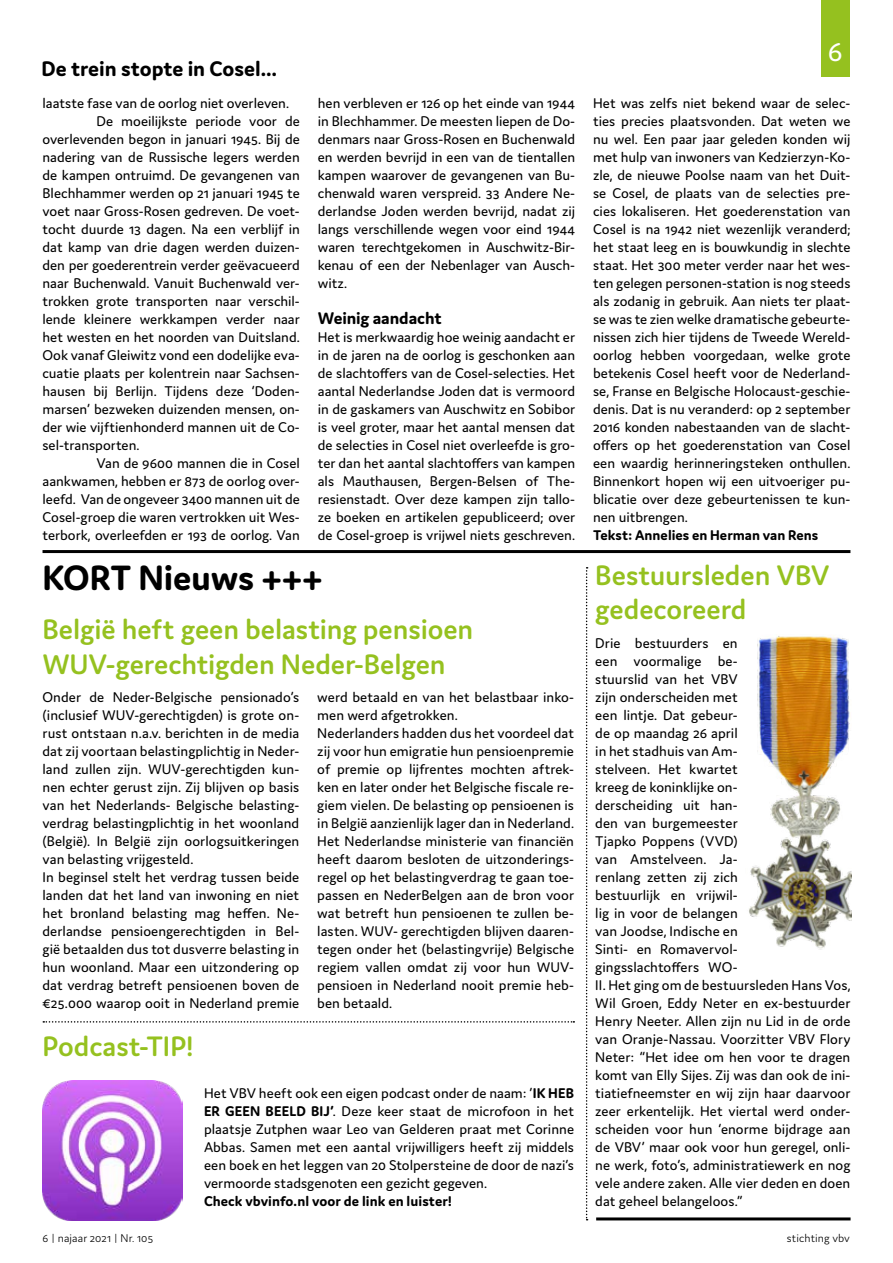
<style>
.page{position:relative;width:893px;height:1263px;background:#fff}
.page>*{position:absolute;margin:0;border:0;box-sizing:border-box;transform-origin:0 0}
.t1{font:700 37.5px "Domus";letter-spacing:-.01em;color:#000}
.t2{font:600 30px/34.5px "Domus";letter-spacing:-.005em;color:#95c11f}
.t3{font:30px "Domus";color:#fff}
.t4{font:700 22.5px "Domus";color:#000}
.t5{font:700 18px "Domus";letter-spacing:-.005em;color:#000}
.t6{font:15px/18px "Domus";color:#000;text-align:justify}
.t7{font:700 15px "Domus";letter-spacing:.005em;color:#000}
.t8{font:300 12px "Domus";letter-spacing:.005em;color:#000}
.s1{font-weight:700}
</style>
<div class="page">
<hr style="left:43px;top:550px;width:807px;height:3px;background:#000">
<svg style="left:43px;top:1021px;width:531px;height:1px"></svg>
<img style="left:43px;top:1080px;width:140px;height:140px">
<img style="left:749px;top:636px;width:102px;height:314px">
<svg style="left:586px;top:567px;width:2px;height:653px"></svg>
<hr style="left:596px;top:1217px;width:255px;height:3px;background:#000">
<div style="left:821px;top:0;width:28px;height:77px;background:#95c11f"></div>
<h3 class="t4" style="left:42px;top:56px;width:237px">De trein stopte in Cosel…</h3>
<p class="t6" style="left:43px;top:94px;width:248px">laatste fase van de oorlog niet overleven.</p>
<p class="t6" style="left:97px;top:112px;width:205px">De moeilijkste periode voor de</p>
<p class="t6" style="left:43px;top:130px;width:259px">overlevenden begon in januari 1945. Bij de</p>
<p class="t6" style="left:43px;top:148px;width:259px">nadering van de Russische legers werden</p>
<p class="t6" style="left:43px;top:166px;width:259px">de kampen ontruimd. De gevangenen van</p>
<p class="t6" style="left:43px;top:184px;width:259px">Blechhammer werden op 21 januari 1945 te</p>
<p class="t6" style="left:43px;top:202px;width:259px">voet naar Gross-Rosen gedreven. De voet-</p>
<p class="t6" style="left:43px;top:220px;width:259px">tocht duurde 13 dagen. Na een verblijf in</p>
<p class="t6" style="left:43px;top:238px;width:259px">dat kamp van drie dagen werden duizen-</p>
<p class="t6" style="left:43px;top:256px;width:259px">den per goederentrein verder geëvacueerd</p>
<p class="t6" style="left:43px;top:274px;width:259px">naar Buchenwald. Vanuit Buchenwald ver-</p>
<p class="t6" style="left:43px;top:292px;width:259px">trokken grote transporten naar verschil-</p>
<p class="t6" style="left:43px;top:310px;width:259px">lende kleinere werkkampen verder naar</p>
<p class="t6" style="left:43px;top:328px;width:259px">het westen en het noorden van Duitsland.</p>
<p class="t6" style="left:43px;top:346px;width:259px">Ook vanaf Gleiwitz vond een dodelijke eva-</p>
<p class="t6" style="left:43px;top:364px;width:259px">cuatie plaats per kolentrein naar Sachsen-</p>
<p class="t6" style="left:43px;top:382px;width:259px">hausen bij Berlijn. Tijdens deze ‘Doden-</p>
<p class="t6" style="left:43px;top:400px;width:259px">marsen’ bezweken duizenden mensen, on-</p>
<p class="t6" style="left:43px;top:418px;width:259px">der wie vijftienhonderd mannen uit de Co-</p>
<p class="t6" style="left:43px;top:436px;width:99px">sel-transporten.</p>
<p class="t6" style="left:97px;top:454px;width:205px">Van de 9600 mannen die in Cosel</p>
<p class="t6" style="left:43px;top:472px;width:259px">aankwamen, hebben er 873 de oorlog over-</p>
<p class="t6" style="left:43px;top:490px;width:259px">leefd. Van de ongeveer 3400 mannen uit de</p>
<p class="t6" style="left:43px;top:508px;width:259px">Cosel-groep die waren vertrokken uit Wes-</p>
<p class="t6" style="left:43px;top:526px;width:259px">terbork, overleefden er 193 de oorlog. Van</p>
<p class="t6" style="left:318px;top:94px;width:259px">hen verbleven er 126 op het einde van 1944 in Blechhammer. De meesten liepen de Do&shy;denmars naar Gross-Rosen en Buchenwald en werden bevrijd in een van de tientallen kampen waarover de gevangenen van Bu&shy;chenwald waren verspreid. 33 Andere Ne&shy;derlandse Joden werden bevrijd, nadat zij langs verschillende wegen voor eind 1944 waren terechtgekomen in Auschwitz-Bir&shy;kenau of een der Nebenlager van Ausch&shy;witz.</p>
<p class="t5" style="left:318px;top:308px;width:125px">Weinig aandacht</p>
<p class="t6" style="left:318px;top:328px;width:259px">Het is merkwaardig hoe weinig aandacht er in de jaren na de oorlog is geschonken aan de slachtoffers van de Cosel-selecties. Het aantal Nederlandse Joden dat is vermoord in de gaskamers van Auschwitz en Sobibor is veel groter, maar het aantal mensen dat de selecties in Cosel niet overleefde is gro&shy;ter dan het aantal slachtoffers van kampen als Mauthausen, Bergen-Belsen of The&shy;resienstadt. Over deze kampen zijn tallo&shy;ze boeken en artikelen gepubliceerd; over de Cosel-groep is vrijwel niets geschreven.</p>
<h1 class="t1" style="left:43px;top:557px;width:282px">KORT Nieuws +++</h1>
<h2 class="t2" style="left:43px;top:612px;width:432px">België heft geen belasting pensioen<br>WUV-gerechtigden Neder-Belgen</h2>
<p class="t6" style="left:43px;top:688px;width:258px;text-align:left">Onder de Neder-Belgische pensionado’s (inclusief WUV-gerechtigden) is grote on&shy;rust ontstaan n.a.v. berichten in de media dat zij voortaan belastingplichtig in Neder&shy;land zullen zijn. WUV-gerechtigden kun&shy;nen echter gerust zijn. Zij blijven op basis van het Nederlands- Belgische belasting&shy;verdrag belastingplichtig in het woonland (België). In België zijn oorlogsuitkeringen van belasting vrijgesteld.<br>In beginsel stelt het verdrag tussen beide landen dat het land van inwoning en niet het bronland belasting mag heffen. Ne&shy;derlandse pensioengerechtigden in Bel&shy;gië betaalden dus tot dusverre belasting in hun woonland. Maar een uitzondering op dat verdrag betreft pensioenen boven de €25.000 waarop ooit in Nederland premie</p>
<p class="t6" style="left:317px;top:688px;width:258px;text-align:left">werd betaald en van het belastbaar inko&shy;men werd afgetrokken.<br>Nederlanders hadden dus het voordeel dat zij voor hun emigratie hun pensioenpremie of premie op lijfrentes mochten aftrek&shy;ken en later onder het Belgische fiscale re&shy;giem vielen. De belasting op pensioenen is in België aanzienlijk lager dan in Nederland.<br>Het Nederlandse ministerie van financiën heeft daarom besloten de uitzonderings&shy;regel op het belastingverdrag te gaan toe&shy;passen en NederBelgen aan de bron voor wat betreft hun pensioenen te zullen be&shy;lasten. WUV- gerechtigden blijven daaren&shy;tegen onder het (belastingvrije) Belgische regiem vallen omdat zij voor hun WUV&shy;pensioen in Nederland nooit premie heb&shy;ben betaald.</p>
<h2 class="t2" style="left:43px;top:1029px;width:152px">Podcast-TIP!</h2>
<p class="t6" style="left:204px;top:1084px;width:372px">Het VBV heeft ook een eigen podcast onder de naam: ’<span class="s1">IK HEB ER GEEN BEELD BIJ’</span>. Deze keer staat de microfoon in het plaatsje Zutphen waar Leo van Gelderen praat met Corinne Abbas. Samen met een aantal vrijwilligers heeft zij middels een boek en het leggen van 20 Stolpersteine de door de nazi’s vermoorde stadsgenoten een gezicht gegeven.</p>
<p class="t7" style="left:204px;top:1193px;width:249px">Check vbvinfo.nl voor de link en luister!</p>
<h2 class="t3" style="left:828px;top:35px;width:16px">6</h2>
<p class="t6" style="left:593px;top:94px;width:259px">Het was zelfs niet bekend waar de selec&shy;ties precies plaatsvonden. Dat weten we nu wel. Een paar jaar geleden konden wij met hulp van inwoners van Kedzierzyn-Ko&shy;zle, de nieuwe Poolse naam van het Duit&shy;se Cosel, de plaats van de selecties pre&shy;cies lokaliseren. Het goederenstation van Cosel is na 1942 niet wezenlijk veranderd; het staat leeg en is bouwkundig in slechte staat. Het 300 meter verder naar het wes&shy;ten gelegen personen-station is nog steeds als zodanig in gebruik. Aan niets ter plaat&shy;se was te zien welke dramatische gebeurte&shy;nissen zich hier tijdens de Tweede Wereld&shy;oorlog hebben voorgedaan, welke grote betekenis Cosel heeft voor de Nederland&shy;se, Franse en Belgische Holocaust-geschie&shy;denis. Dat is nu veranderd: op 2 september 2016 konden nabestaanden van de slacht&shy;offers op het goederenstation van Cosel een waardig herinneringsteken onthullen.<br>Binnenkort hopen wij een uitvoeriger pu&shy;blicatie over deze gebeurtenissen te kun&shy;nen uitbrengen.</p>
<p class="t7" style="left:593px;top:527px;width:227px">Tekst: Annelies en Herman van Rens</p>
<h2 class="t2" style="left:595px;top:557px;width:236px">Bestuursleden VBV gedecoreerd</h2>
<p class="t6" style="left:595px;top:634px;width:257px;text-align:left">Drie bestuurders en<br>een voormalige be-<br>stuurslid van het VBV<br>zijn onderscheiden met<br>een lintje. Dat gebeur-<br>de op maandag 26 april<br>in het stadhuis van Am-<br>stelveen. Het kwartet<br>kreeg de koninklijke on-<br>derscheiding uit han-<br>den van burgemeester<br>Tjapko Poppens (VVD)<br>van Amstelveen. Ja-<br>renlang zetten zij zich<br>bestuurlijk en vrijwil-<br>lig in voor de belangen<br>van Joodse, Indische en<br>Sinti- en Romavervol-<br>gingsslachtoffers WO-<br>II. Het ging om de bestuursleden Hans Vos,<br>Wil Groen, Eddy Neter en ex-bestuurder<br>Henry Neeter. Allen zijn nu Lid in de orde van Oranje-Nassau. Voorzitter VBV Flory<br>Neter: “Het idee om hen voor te dragen komt van Elly Sijes. Zij was dan ook de ini&shy;tiatiefneemster en wij zijn haar daarvoor zeer erkentelijk. Het viertal werd onder&shy;scheiden voor hun ‘enorme bijdrage aan de VBV’ maar ook voor hun geregel, onli&shy;ne werk, foto’s, administratiewerk en nog vele andere zaken. Alle vier deden en doen dat geheel belangeloos.”</p>
<p class="t8" style="left:43px;top:1232px;width:112px">6 | najaar 2021 | Nr. 105</p>
<p class="t8" style="left:787px;top:1232px;width:65px">stichting vbv</p>
</div>
